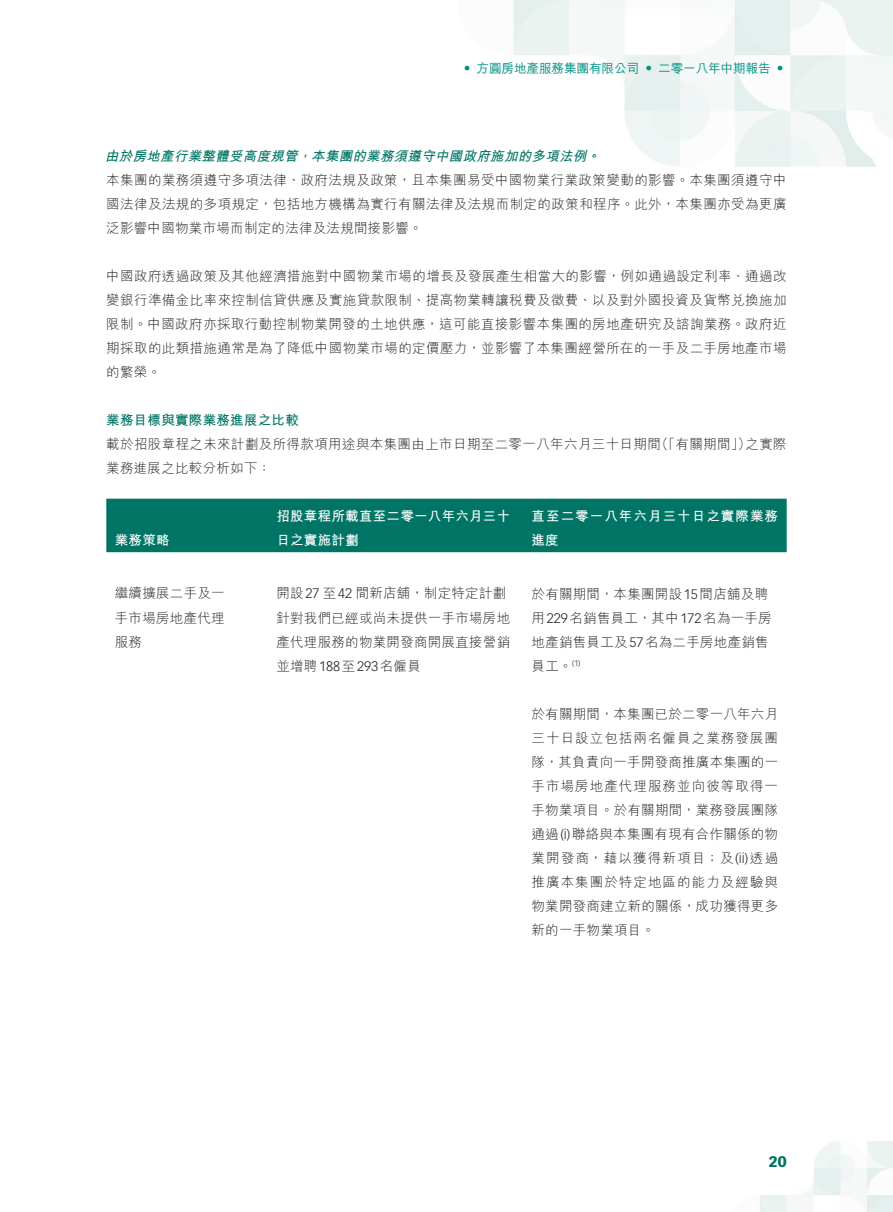
<style>
.page{position:relative;width:893px;height:1212px;background:#fff}
.page>*{position:absolute;margin:0;border:0;box-sizing:border-box;transform-origin:0 0}
.t1{font:900 15px "Vectora LT Std";color:#007566}
.t2{font:300 13.5px/24px "M Hei HK";letter-spacing:.02em;color:#231f20;text-align:justify}
.t3{font:italic 700 13.5px "M Hei HK";color:#007566}
.t4{font:700 13.5px/24px "M Hei HK";letter-spacing:.02em;color:#fff}
.t5{font:700 13.5px/24px "M Hei HK";letter-spacing:.08em;color:#fff}
.t6{font:700 13.5px "M Hei HK";letter-spacing:.02em;color:#007566}
.t7{font:500 12.75px "M Hei HK";letter-spacing:-.02em;color:#009082}
.s1{font-family:"Vectora LT Std"}
</style>
<div class="page">
<img style="left:513px;top:0;width:380px;height:167px">
<img style="left:760px;top:1141px;width:133px;height:71px">
<div style="left:106px;top:499px;width:681px;height:53px;background:#007566"></div>
<p class="t7" style="left:461px;top:59px;width:327px">• 方圓房地產服務集團有限公司 • 二零一八年中期報告 •</p>
<p class="t3" style="left:105px;top:146px;width:500px">由於房地產行業整體受高度規管，本集團的業務須遵守中國政府施加的多項法例。</p>
<p class="t2" style="left:106px;top:168px;width:682px">本集團的業務須遵守多項法律、政府法規及政策，且本集團易受中國物業行業政策變動的影響。本集團須遵守中國法律及法規的多項規定，包括地方機構為實行有關法律及法規而制定的政策和程序。此外，本集團亦受為更廣泛影響中國物業市場而制定的法律及法規間接影響。</p>
<p class="t2" style="left:106px;top:264px;width:682px">中國政府透過政策及其他經濟措施對中國物業市場的增長及發展產生相當大的影響，例如通過設定利率、通過改變銀行準備金比率來控制信貸供應及實施貸款限制、提高物業轉讓稅費及徵費、以及對外國投資及貨幣兌換施加限制。中國政府亦採取行動控制物業開發的土地供應，這可能直接影響本集團的房地產研究及諮詢業務。政府近期採取的此類措施通常是為了降低中國物業市場的定價壓力，並影響了本集團經營所在的一手及二手房地產市場的繁榮。</p>
<p class="t6" style="left:106px;top:410px;width:194px">業務目標與實際業務進展之比較</p>
<p class="t2" style="left:106px;top:432px;width:682px">載於招股章程之未來計劃及所得款項用途與本集團由上市日期至二零一八年六月三十日期間（「有關期間」）之實際業務進展之比較分析如下：</p>
<p class="t4" style="left:115px;top:527px;width:56px">業務策略</p>
<p class="t4" style="left:276px;top:503px;width:235px">招股章程所載直至二零一八年六月三十日之實施計劃</p>
<p class="t5" style="left:532px;top:503px;width:248px">直至二零一八年六月三十日之實際業務進度</p>
<p class="t2" style="left:115px;top:581px;width:111px">繼續擴展二手及一手市場房地產代理服務</p>
<p class="t2" style="left:276px;top:581px;width:235px;text-align:left">開設<span class="s1">27</span> 至<span class="s1">42</span> 間新店舖，制定特定計劃針對我們已經或尚未提供一手市場房地產代理服務的物業開發商開展直接營銷並增聘<span class="s1">188</span>至<span class="s1">293</span>名僱員</p>
<p class="t2" style="left:532px;top:581px;width:242px;text-align:left">於有關期間，本集團開設<span class="s1">15</span>間店舖及聘用<span class="s1">229</span>名銷售員工，其中<span class="s1">172</span>名為一手房地產銷售員工及<span class="s1">57</span>名為二手房地產銷售員工。<sup>(1)</sup></p>
<p class="t2" style="left:531px;top:701px;width:248px">於有關期間，本集團已於二零一八年六月三十日設立包括兩名僱員之業務發展團隊，其負責向一手開發商推廣本集團的一手市場房地產代理服務並向彼等取得一手物業項目。於有關期間，業務發展團隊通過<span class="s1">(i)</span>聯絡與本集團有現有合作關係的物業開發商，藉以獲得新項目；及<span class="s1">(ii)</span>透過推廣本集團於特定地區的能力及經驗與物業開發商建立新的關係，成功獲得更多新的一手物業項目。</p>
<p class="t1" style="left:769px;top:1152px;width:19px">20</p>
</div>
